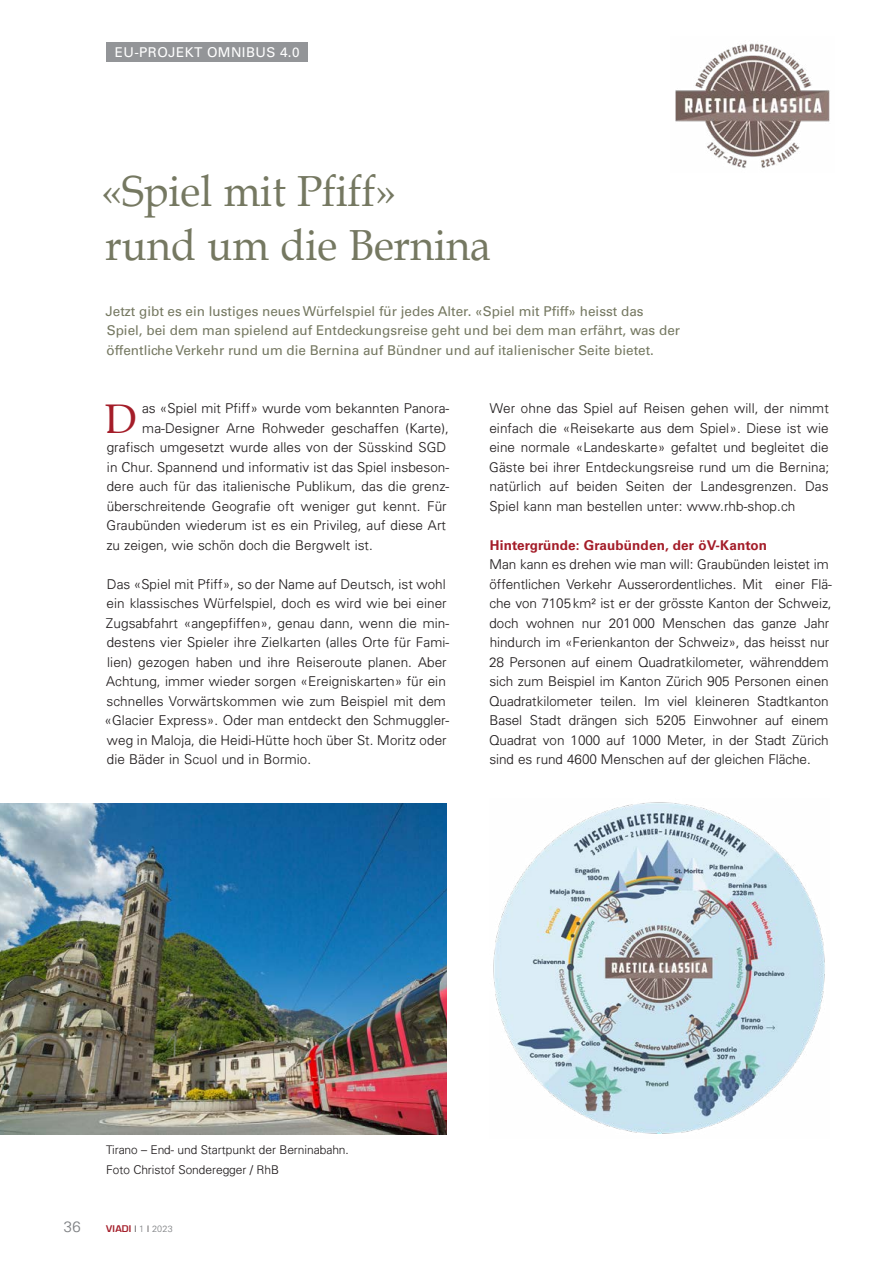
<style>
.page{position:relative;width:893px;height:1263px;background:#fff}
.page>*{position:absolute;margin:0;border:0;box-sizing:border-box;transform-origin:0 0}
.t1{font:43.5px/54px "Book Antiqua";color:#757861;scale:.95 1}
.t2{font:41.4px "Book Antiqua";color:#a41d29}
.t3{font:300 15px "Univers";color:#808285}
.t4{font:300 13.5px/19.5px "Univers";letter-spacing:.01em;color:#231f20}
.t5{font:13.5px/19.5px "Univers LT Std";color:#757861}
.t6{font:700 13.5px "Univers LT Std";letter-spacing:.01em;color:#a41d29}
.t7{font:13.5px "Univers LT Std";letter-spacing:.03em;color:#fff}
.t8{font:300 12px/19.5px "Univers";color:#231f20}
.t9{font:600 9px "Eurostile";letter-spacing:.025em;color:#a41d29}
.s1{font-family:"Univers LT Std";font-weight:400}
.s2{font-family:"Univers";font-weight:300;color:#231f20}
.s3{font-family:"Univers";font-weight:300;color:#808285}
</style>
<div class="page">
<img style="left:0;top:803px;width:446px;height:332px">
<div style="left:106px;top:43px;width:202px;height:19px;background:#939598"></div>
<img style="left:493px;top:802px;width:332px;height:332px">
<img style="left:675px;top:43px;width:155px;height:125px">
<p class="t7" style="left:115px;top:45px;width:186px">EU-PROJEKT OMNIBUS 4.0</p>
<h1 class="t1" style="left:101px;top:163px;width:411px">«Spiel mit Pfiff» rund um die Bernina</h1>
<p class="t5" style="left:106px;top:301px;width:576px">Jetzt gibt es ein lustiges neues Würfelspiel für jedes Alter. «Spiel mit Pfiff» heisst das<br>Spiel, bei dem man spielend auf Entdeckungsreise geht und bei dem man erfährt, was der öffentliche Verkehr rund um die Bernina auf Bündner und auf italienischer Seite bietet.</p>
<h2 class="t2" style="left:105px;top:390px;width:34px">D</h2>
<p class="t4" style="left:142px;top:398px;width:309px">as «Spiel mit Pfiff» wurde vom bekannten Panora-</p>
<p class="t4" style="left:142px;top:418px;width:308px">ma-Designer Arne Rohweder geschaffen (Karte),</p>
<p class="t4" style="left:107px;top:437px;width:341px">grafisch umgesetzt wurde alles von der Süsskind SGD</p>
<p class="t4" style="left:107px;top:457px;width:344px">in Chur. Spannend und informativ ist das Spiel insbeson-</p>
<p class="t4" style="left:107px;top:476px;width:344px">dere auch für das italienische Publikum, das die grenz-</p>
<p class="t4" style="left:107px;top:496px;width:341px">überschreitende Geografie oft weniger gut kennt. Für</p>
<p class="t4" style="left:107px;top:515px;width:341px">Graubünden wiederum ist es ein Privileg, auf diese Art</p>
<p class="t4" style="left:106px;top:535px;width:268px">zu zeigen, wie schön doch die Bergwelt ist.</p>
<p class="t4" style="left:105px;top:574px;width:346px">Das «Spiel mit Pfiff», so der Name auf Deutsch, ist wohl ein klassisches Würfelspiel, doch es wird wie bei einer Zugsabfahrt «angepfiffen», genau dann, wenn die min&shy;destens vier Spieler ihre Zielkarten (alles Orte für Fami&shy;lien) gezogen haben und ihre Reiseroute planen. Aber Achtung, immer wieder sorgen «Ereigniskarten» für ein schnelles Vorwärtskommen wie zum Beispiel mit dem «Glacier Express». Oder man entdeckt den Schmuggler&shy;weg in Maloja, die Heidi-Hütte hoch über St. Moritz oder die Bäder in Scuol und in Bormio.</p>
<p class="t4" style="left:489px;top:398px;width:341px;text-align:justify">Wer ohne das Spiel auf Reisen gehen will, der nimmt einfach die «Reisekarte aus dem Spiel». Diese ist wie eine normale «Landeskarte» gefaltet und begleitet die Gäste bei ihrer Entdeckungsreise rund um die Bernina; natürlich auf beiden Seiten der Landesgrenzen. Das Spiel kann man bestellen unter: www.rhb-shop.ch</p>
<p class="t6" style="left:490px;top:537px;width:279px">Hintergründe: Graubünden, der öV-Kanton</p>
<p class="t4" style="left:489px;top:554px;width:344px">Man kann es drehen wie man will: Graubünden leistet im öffentlichen Verkehr Ausserordentliches. Mit einer Flä&shy;che von 7105km<span class="s1">2</span> ist er der grösste Kanton der Schweiz, doch wohnen nur 201000 Menschen das ganze Jahr hindurch im «Ferienkanton der Schweiz», das heisst nur 28 Personen auf einem Quadratkilometer, währenddem sich zum Beispiel im Kanton Zürich 905 Personen einen Quadratkilometer teilen. Im viel kleineren Stadtkanton Basel Stadt drängen sich 5205 Einwohner auf einem Quadrat von 1000 auf 1000 Meter, in der Stadt Zürich sind es rund 4600 Menschen auf der gleichen Fläche.</p>
<p class="t8" style="left:106px;top:1140px;width:244px">Tirano – End- und Startpunkt der Berninabahn.<br>Foto Christof Sonderegger / RhB</p>
<p class="t3" style="left:64px;top:1218px;width:18px">36</p>
<p class="t9" style="left:106px;top:1223px;width:68px">VIADI <span class="s2">|</span> <span class="s3">1</span> <span class="s2">|</span> <span class="s3">2023</span></p>
</div>
